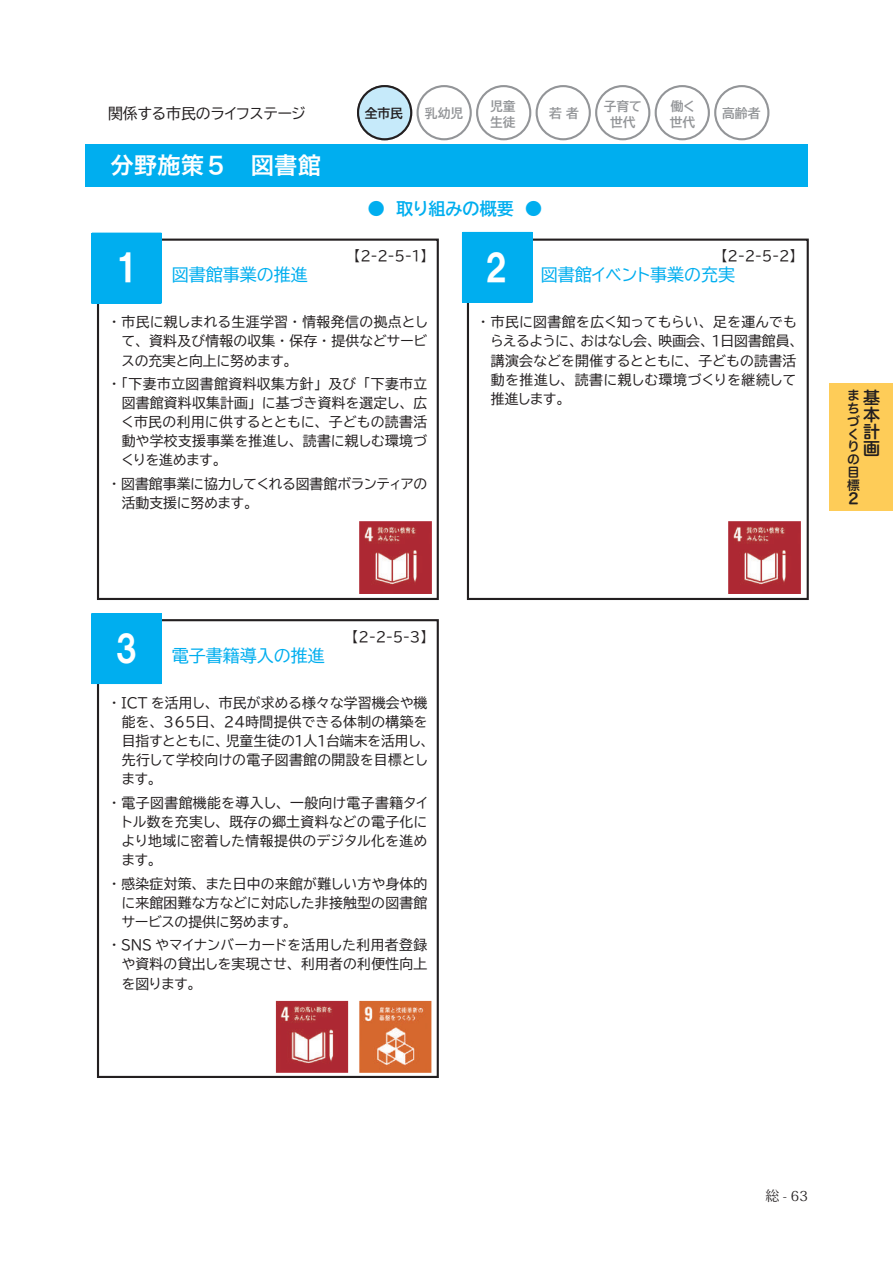
<style>
.page{position:relative;width:893px;height:1263px;background:#fff}
.page>*{position:absolute;margin:0;border:0;box-sizing:border-box;transform-origin:0 0}
.t1{font:37.2px "HGP Soei Kakugothic UB";color:#fff}
.t2{font:23.4px "Hira Sans Old Std W6";color:#fff}
.t3{font:16.95px "BIZ UDP Gothic";color:#00aeef}
.t4{font:16.95px "BIZ UDP Gothic Bold";color:#00aeef}
.t5{font:16.95px/17px "Hira Maru Std N W6";color:#231f20;text-align:justify}
.t6{font:14.85px "BIZ UDP Gothic";color:#231f20}
.t7{font:14.85px "Hira Maru Std N W6";color:#231f20}
.t8{font:13.8px/19.2px "BIZ UDP Gothic";letter-spacing:.025em;color:#231f20;text-align:justify}
.t9{font:13.8px/19.2px "BIZ UDP Gothic";letter-spacing:.005em;color:#231f20}
.t10{font:13.8px "Koz Min Pr 6 N";color:#231f20}
.t11{font:12.75px/15.9px "BIZ UDP Gothic Bold";color:#939598}
.t12{font:12.75px/12.8px "Hira Maru Std N W6";color:#231f20}
.t13{font:12.75px "BIZ UDP Gothic Bold";color:#231f20}
</style>
<div class="page">
<div style="left:85px;top:145px;width:723px;height:42px;background:#00aeef"></div>
<div style="left:416px;top:85px;width:56px;height:55px;border:2px solid #939598;border-radius:50%"></div>
<div style="left:476px;top:85px;width:55px;height:55px;border:2px solid #939598;border-radius:50%"></div>
<div style="left:536px;top:85px;width:55px;height:55px;border:2px solid #939598;border-radius:50%"></div>
<div style="left:595px;top:85px;width:55px;height:55px;border:2px solid #939598;border-radius:50%"></div>
<div style="left:655px;top:85px;width:55px;height:55px;border:2px solid #939598;border-radius:50%"></div>
<div style="left:714px;top:85px;width:55px;height:55px;border:2px solid #939598;border-radius:50%"></div>
<div style="left:97px;top:239px;width:342px;height:361px;border:2px solid #231f20"></div>
<div style="left:97px;top:619px;width:342px;height:459px;border:2px solid #231f20"></div>
<div style="left:467px;top:239px;width:342px;height:361px;border:2px solid #231f20"></div>
<div style="left:91px;top:233px;width:71px;height:70px;background:#00aeef"></div>
<div style="left:91px;top:613px;width:71px;height:71px;background:#00aeef"></div>
<div style="left:462px;top:232px;width:70px;height:70px;background:#00aeef"></div>
<img style="left:359px;top:521px;width:73px;height:73px">
<img style="left:728px;top:521px;width:73px;height:73px">
<img style="left:275px;top:1000px;width:157px;height:73px">
<div style="left:358px;top:86px;width:53px;height:53px;background:#c6eafa;border-radius:50%"></div>
<div style="left:357px;top:85px;width:55px;height:55px;border:2px solid #231f20;border-radius:50%"></div>
<div style="left:829px;top:383px;width:64px;height:127px;background:#fecc58"></div>
<p class="t11" style="left:490px;top:98px;width:27px">児童生徒</p>
<p class="t11" style="left:604px;top:98px;width:40px;text-align:center">子育て世代</p>
<p class="t11" style="left:670px;top:98px;width:27px">働く世代</p>
<p class="t6" style="left:108px;top:106px;width:200px">関係する市民のライフステージ</p>
<p class="t11" style="left:425px;top:105px;width:40px">乳幼児</p>
<p class="t11" style="left:549px;top:105px;width:31px">若 者</p>
<p class="t11" style="left:722px;top:105px;width:40px">高齢者</p>
<p class="t13" style="left:365px;top:107px;width:40px">全市民</p>
<h2 class="t2" style="left:111px;top:147px;width:212px">分野施策５　図書館</h2>
<p class="t4" style="left:368px;top:200px;width:176px">●　取り組みの概要　●</p>
<p class="t8" style="left:353px;top:246px;width:75px">【2-2-5-1】</p>
<h1 class="t1" style="left:115px;top:249px;width:25px">1</h1>
<p class="t3" style="left:172px;top:266px;width:138px">図書館事業の推進</p>
<p class="t8" style="left:122px;top:312px;width:307px;text-indent:-11px">・市民に親しまれる生涯学習・情報発信の拠点として、資料及び情報の収集・保存・提供などサービスの充実と向上に努めます。</p>
<p class="t8" style="left:122px;top:374px;width:307px;text-indent:-11px">・「下妻市立図書館資料収集方針」及び「下妻市立図書館資料収集計画」に基づき資料を選定し、広く市民の利用に供するとともに、子どもの読書活動や学校支援事業を推進し、読書に親しむ環境づくりを進めます。</p>
<p class="t9" style="left:122px;top:474px;width:307px;text-indent:-11px">・図書館事業に協力してくれる図書館ボランティアの活動支援に努めます。</p>
<p class="t8" style="left:352px;top:627px;width:77px">【2-2-5-3】</p>
<h1 class="t1" style="left:115px;top:630px;width:25px">3</h1>
<p class="t3" style="left:172px;top:647px;width:155px">電子書籍導入の推進</p>
<p class="t8" style="left:122px;top:693px;width:308px;text-indent:-11px">・ ICT を活用し、市民が求める様々な学習機会や機能を、３６５日、２４時間提供できる体制の構築を目指すとともに、児童生徒の１人１台端末を活用し、先行して学校向けの電子図書館の開設を目標とします。</p>
<p class="t8" style="left:122px;top:793px;width:307px;text-indent:-11px">・電子図書館機能を導入し、一般向け電子書籍タイトル数を充実し、既存の郷土資料などの電子化により地域に密着した情報提供のデジタル化を進めます。</p>
<p class="t8" style="left:122px;top:874px;width:307px;text-indent:-11px">・感染症対策、また日中の来館が難しい方や身体的に来館困難な方などに対応した非接触型の図書館サービスの提供に努めます。</p>
<p class="t8" style="left:122px;top:935px;width:307px;text-indent:-11px">・ SNS やマイナンバーカードを活用した利用者登録や資料の貸出しを実現させ、利用者の利便性向上を図ります。</p>
<p class="t8" style="left:721px;top:246px;width:77px">【2-2-5-2】</p>
<p class="t3" style="left:541px;top:266px;width:196px">図書館イベント事業の充実</p>
<p class="t8" style="left:491px;top:312px;width:308px;text-indent:-11px">・市民に図書館を広く知ってもらい、足を運んでもらえるように、おはなし会、映画会、１日図書館員、講演会などを開催するとともに、子どもの読書活動を推進し、読書に親しむ環境づくりを継続して推進します。</p>
<h1 class="t1" style="left:485px;top:249px;width:25px">2</h1>
<p class="t12" style="left:847px;top:389px;width:14px">まちづくりの目標</p>
<p class="t5" style="left:863px;top:390px;width:18px">基本計画</p>
<p class="t7" style="left:846px;top:488px;width:13px">２</p>
<p class="t10" style="left:766px;top:1188px;width:44px">総 - 63</p>
</div>
